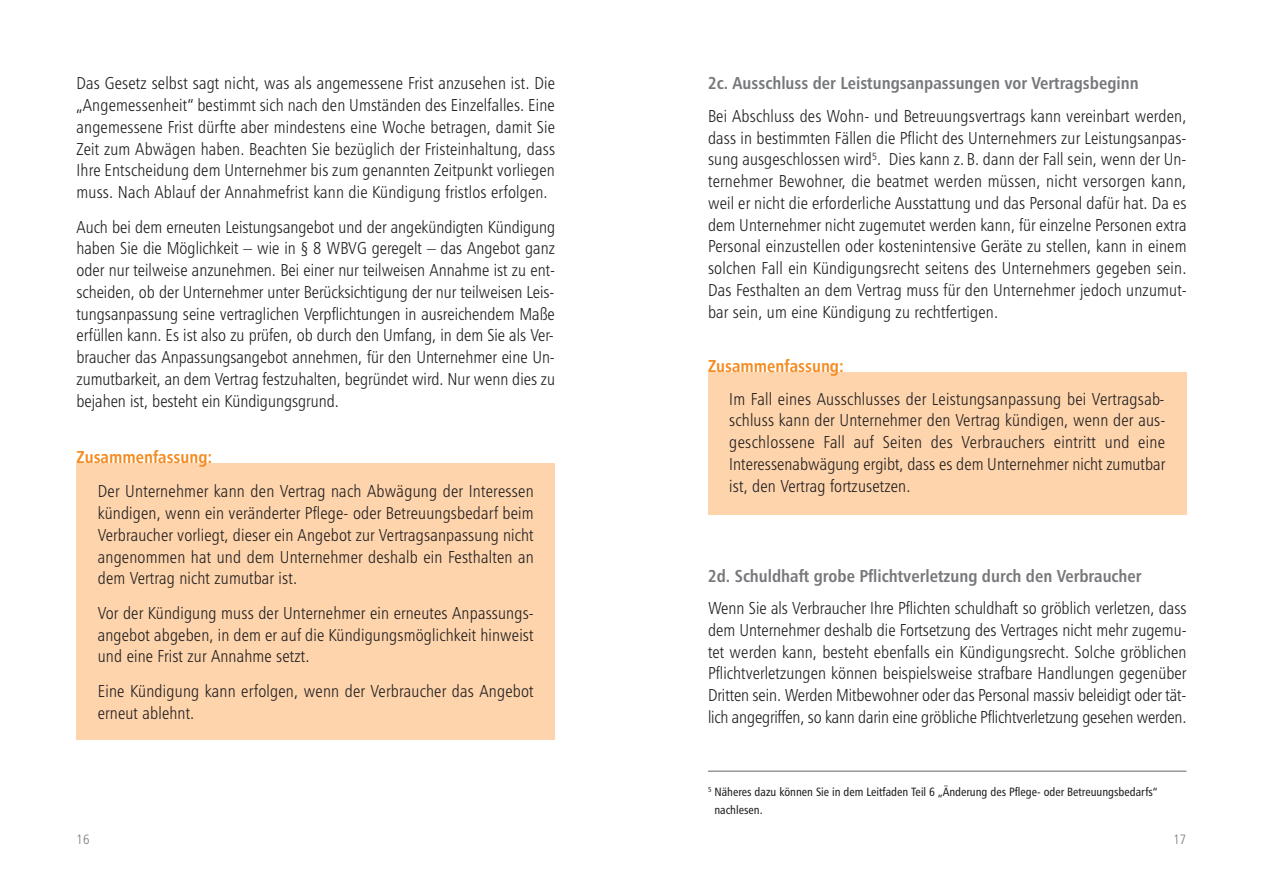
<style>
.page{position:relative;width:1263px;height:893px;background:#fff}
.page>*{position:absolute;margin:0;border:0;box-sizing:border-box;transform-origin:0 0}
.t1{font:17.25px/21.8px "Humanist 777 BT Light Condensed B";letter-spacing:.01em;color:#231f20;text-align:justify}
.t2{font:17.25px "Humanist 777 BT Bold Condensed B";color:#76787b}
.t3{font:17.25px "Humanist 777 BT Bold Condensed B";color:#f68b1f}
.t4{font:13.5px "Humanist 777 BT Light Condensed B";color:#76787b}
.t5{font:12px/18px "Humanist 777 BT Roman Condensed B";color:#231f20}
</style>
<div class="page">
<div style="left:708px;top:372px;width:478px;height:142px;background:#fdd4ac"></div>
<div style="left:77px;top:463px;width:478px;height:277px;background:#fdd4ac"></div>
<hr style="left:708px;top:771px;width:478px;height:1px;background:#636366">
<p class="t1" style="left:77px;top:74px;width:480px">Das Gesetz selbst sagt nicht, was als angemessene Frist anzusehen ist. Die „Angemessenheit“ bestimmt sich nach den Umständen des Einzelfalles. Eine angemessene Frist dürfte aber mindestens eine Woche betragen, damit Sie Zeit zum Abwägen haben. Beachten Sie bezüglich der Fristeinhaltung, dass Ihre Entscheidung dem Unternehmer bis zum genannten Zeitpunkt vorliegen muss. Nach Ablauf der Annahmefrist kann die Kündigung fristlos erfolgen.</p>
<p class="t1" style="left:77px;top:217px;width:480px">Auch bei dem erneuten Leistungsangebot und der angekündigten Kündigung haben Sie die Möglichkeit – wie in § 8 WBVG geregelt – das Angebot ganz oder nur teilweise anzunehmen. Bei einer nur teilweisen Annahme ist zu ent&shy;scheiden, ob der Unternehmer unter Berücksichtigung der nur teilweisen Leis&shy;tungsanpassung seine vertraglichen Verpflichtungen in ausreichendem Maße erfüllen kann. Es ist also zu prüfen, ob durch den Umfang, in dem Sie als Ver&shy;braucher das Anpassungsangebot annehmen, für den Unternehmer eine Un&shy;zumutbarkeit, an dem Vertrag festzuhalten, begründet wird. Nur wenn dies zu bejahen ist, besteht ein Kündigungsgrund.</p>
<p class="t3" style="left:77px;top:450px;width:137px">Zusammenfassung:</p>
<p class="t1" style="left:98px;top:482px;width:437px">Der Unternehmer kann den Vertrag nach Abwägung der Interessen kündigen, wenn ein veränderter Pflege- oder Betreuungsbedarf beim Verbraucher vorliegt, dieser ein Angebot zur Vertragsanpassung nicht angenommen hat und dem Unternehmer deshalb ein Festhalten an dem Vertrag nicht zumutbar ist.</p>
<p class="t1" style="left:98px;top:604px;width:438px">Vor der Kündigung muss der Unternehmer ein erneutes Anpassungs&shy;angebot abgeben, in dem er auf die Kündigungsmöglichkeit hinweist und eine Frist zur Annahme setzt.</p>
<p class="t1" style="left:98px;top:682px;width:437px">Eine Kündigung kann erfolgen, wenn der Verbraucher das Angebot erneut ablehnt.</p>
<p class="t2" style="left:708px;top:77px;width:432px">2c. Ausschluss der Leistungsanpassungen vor Vertragsbeginn</p>
<p class="t1" style="left:708px;top:106px;width:480px">Bei Abschluss des Wohn- und Betreuungsvertrags kann vereinbart werden, dass in bestimmten Fällen die Pflicht des Unternehmers zur Leistungsanpas&shy;sung ausgeschlossen wird<sup>5</sup>. Dies kann z. B. dann der Fall sein, wenn der Un&shy;ternehmer Bewohner, die beatmet werden müssen, nicht versorgen kann, weil er nicht die erforderliche Ausstattung und das Personal dafür hat. Da es dem Unternehmer nicht zugemutet werden kann, für einzelne Personen extra Personal einzustellen oder kostenintensive Geräte zu stellen, kann in einem solchen Fall ein Kündigungsrecht seitens des Unternehmers gegeben sein.<br>Das Festhalten an dem Vertrag muss für den Unternehmer jedoch unzumut&shy;bar sein, um eine Kündigung zu rechtfertigen.</p>
<p class="t3" style="left:708px;top:359px;width:137px">Zusammenfassung:</p>
<p class="t1" style="left:729px;top:389px;width:437px">Im Fall eines Ausschlusses der Leistungsanpassung bei Vertragsab&shy;schluss kann der Unternehmer den Vertrag kündigen, wenn der aus&shy;geschlossene Fall auf Seiten des Verbrauchers eintritt und eine Interessenabwägung ergibt, dass es dem Unternehmer nicht zumutbar ist, den Vertrag fortzusetzen.</p>
<p class="t2" style="left:708px;top:569px;width:435px">2d. Schuldhaft grobe Pflichtverletzung durch den Verbraucher</p>
<p class="t1" style="left:708px;top:599px;width:480px">Wenn Sie als Verbraucher Ihre Pflichten schuldhaft so gröblich verletzen, dass dem Unternehmer deshalb die Fortsetzung des Vertrages nicht mehr zugemu&shy;tet werden kann, besteht ebenfalls ein Kündigungsrecht. Solche gröblichen Pflichtverletzungen können beispielsweise strafbare Handlungen gegenüber Dritten sein. Werden Mitbewohner oder das Personal massiv beleidigt oder tät&shy;lich angegriffen, so kann darin eine gröbliche Pflichtverletzung gesehen werden.</p>
<p class="t5" style="left:714px;top:784px;width:445px;text-indent:-6px"><sup>5</sup> Näheres dazu können Sie in dem Leitfaden Teil 6 „Änderung des Pflege- oder Betreuungsbedarfs“ nachlesen.</p>
<p class="t4" style="left:77px;top:833px;width:14px">16</p>
<p class="t4" style="left:1173px;top:833px;width:14px">17</p>
</div>
